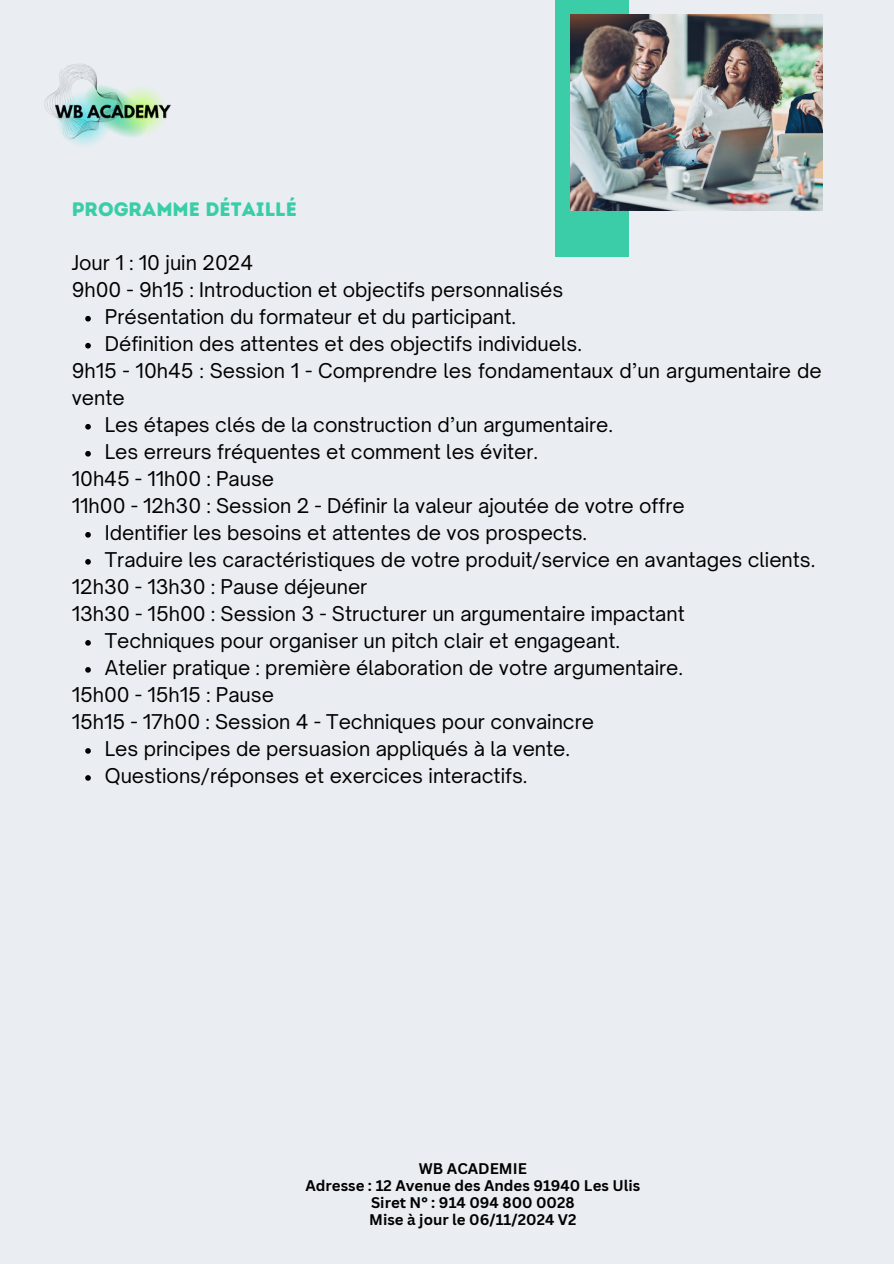
<style>
.page{position:relative;width:894px;height:1264px;background:#fff}
.page>*{position:absolute;margin:0;border:0;box-sizing:border-box;transform-origin:0 0}
.t1{font:19.5px/27px "Open Sauce One";color:#000}
.t2{font:19.5px "Intro Rust Base";color:#3bcda8}
.t3{font:700 15px "Canva Sans";color:#000}
</style>
<div class="page">
<div style="left:0;top:0;width:893px;height:1263px;background:#eaeef2"></div>
<div style="left:555px;top:0;width:73px;height:257px;background:#3bcda8"></div>
<img style="left:570px;top:15px;width:252px;height:195px">
<svg style="left:85px;top:316px;width:6px;height:5px"></svg>
<svg style="left:85px;top:343px;width:6px;height:5px"></svg>
<svg style="left:85px;top:424px;width:6px;height:5px"></svg>
<svg style="left:85px;top:451px;width:6px;height:5px"></svg>
<svg style="left:85px;top:532px;width:6px;height:5px"></svg>
<svg style="left:85px;top:559px;width:6px;height:5px"></svg>
<svg style="left:85px;top:640px;width:6px;height:5px"></svg>
<svg style="left:85px;top:667px;width:6px;height:5px"></svg>
<svg style="left:85px;top:748px;width:6px;height:5px"></svg>
<svg style="left:85px;top:775px;width:6px;height:5px"></svg>
<img style="left:44px;top:64px;width:127px;height:82px">
<p class="t2" style="left:72px;top:197px;width:227px">PROGRAMME DÉTAILLÉ</p>
<p class="t1" style="left:72px;top:249px;width:493px">Jour 1 : 10 juin 2024<br>9h00 - 9h15 : Introduction et objectifs personnalisés</p>
<h1 class="t1" style="left:105px;top:303px;width:413px">Présentation du formateur et du participant.</h1>
<h1 class="t1" style="left:105px;top:330px;width:478px">Définition des attentes et des objectifs individuels.</h1>
<p class="t1" style="left:72px;top:357px;width:751px">9h15 - 10h45 : Session 1 - Comprendre les fondamentaux d’un argumentaire de vente</p>
<p class="t1" style="left:105px;top:411px;width:509px">Les étapes clés de la construction d’un argumentaire.</p>
<h1 class="t1" style="left:105px;top:438px;width:434px">Les erreurs fréquentes et comment les éviter.</h1>
<p class="t1" style="left:72px;top:465px;width:614px">10h45 - 11h00 : Pause<br>11h00 - 12h30 : Session 2 - Définir la valeur ajoutée de votre offre</p>
<p class="t1" style="left:105px;top:519px;width:483px">Identifier les besoins et attentes de vos prospects.</p>
<h1 class="t1" style="left:105px;top:546px;width:711px">Traduire les caractéristiques de votre produit/service en avantages clients.</h1>
<p class="t1" style="left:72px;top:573px;width:614px">12h30 - 13h30 : Pause déjeuner<br>13h30 - 15h00 : Session 3 - Structurer un argumentaire impactant</p>
<p class="t1" style="left:105px;top:627px;width:516px">Techniques pour organiser un pitch clair et engageant.</p>
<h1 class="t1" style="left:105px;top:654px;width:579px">Atelier pratique : première élaboration de votre argumentaire.</h1>
<p class="t1" style="left:72px;top:681px;width:523px">15h00 - 15h15 : Pause<br>15h15 - 17h00 : Session 4 - Techniques pour convaincre</p>
<p class="t1" style="left:105px;top:735px;width:466px">Les principes de persuasion appliqués à la vente.</p>
<h1 class="t1" style="left:105px;top:762px;width:424px">Questions/réponses et exercices interactifs.</h1>
<p class="t3" style="left:419px;top:1157px;width:109px">WB ACADEMIE</p>
<p class="t3" style="left:305px;top:1174px;width:336px">Adresse : 12 Avenue des Andes 91940 Les Ulis</p>
<p class="t3" style="left:371px;top:1191px;width:205px">Siret N° : 914 094 800 0028</p>
<p class="t3" style="left:369px;top:1208px;width:208px">Mise à jour le 06/11/2024 V2</p>
</div>
